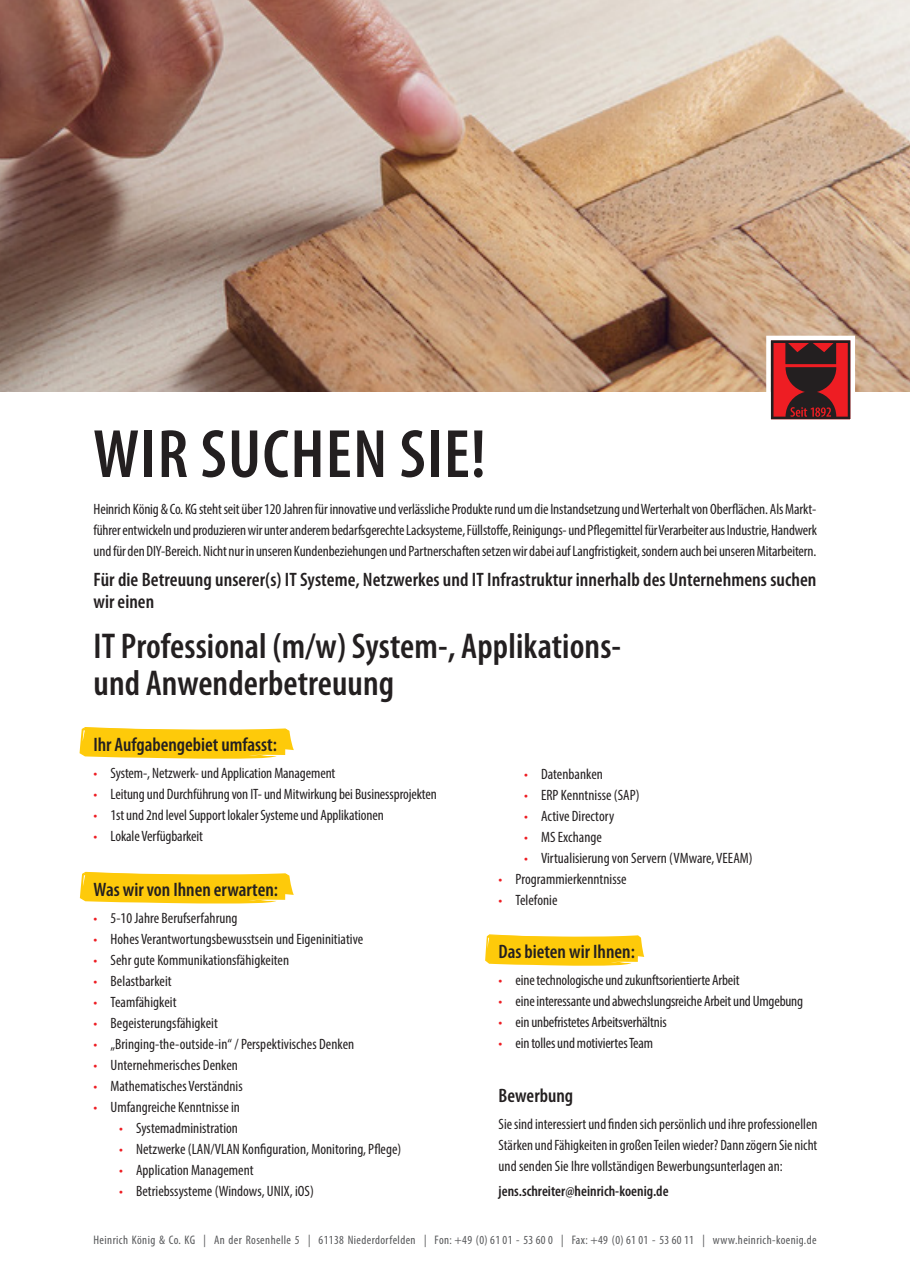
<style>
.page{position:relative;width:910px;height:1280px;background:#fff}
.page>*{position:absolute;margin:0;border:0;box-sizing:border-box;transform-origin:0 0}
.t1{font:600 condensed 69px "Myriad Pro";letter-spacing:.02em;color:#231f20}
.t2{font:600 condensed 36px/37.5px "Myriad Pro";letter-spacing:.005em;color:#231f20}
.t3{font:600 condensed 19.5px/22.5px "Myriad Pro";letter-spacing:.005em;color:#231f20}
.t4{font:condensed 15px/21px "Myriad Pro";letter-spacing:.005em;color:#231f20;text-align:justify}
.t5{font:600 condensed 15px "Myriad Pro";letter-spacing:.005em;color:#231f20}
.t6{font:condensed 12.3px "Myriad Pro";letter-spacing:.035em;color:#57585a}
.s1{color:#ee1d23}
.s2{font-style:italic;font-stretch:normal}
</style>
<div class="page">
<svg style="left:79px;top:871px;width:215px;height:32px;background:#fed12a"></svg>
<img style="left:0;top:0;width:910px;height:391px">
<svg style="left:764px;top:333px;width:93px;height:87px;background:#954a4b"></svg>
<svg style="left:79px;top:727px;width:215px;height:32px;background:#fed029"></svg>
<svg style="left:485px;top:934px;width:159px;height:32px;background:#fed028"></svg>
<h1 class="t1" style="left:93px;top:416px;width:394px">WIR SUCHEN SIE!</h1>
<p class="t4" style="left:94px;top:498px;width:725px">Heinrich König &amp; Co. KG steht seit über 120 Jahren für innovative und verlässliche Produkte rund um die Instandsetzung und Werterhalt von Oberflächen. Als Markt&shy;führer entwickeln und produzieren wir unter anderem bedarfsgerechte Lacksysteme, Füllstoffe, Reinigungs- und Pflegemittel für Verarbeiter aus Industrie, Handwerk und für den DIY-Bereich. Nicht nur in unseren Kundenbeziehungen und Partnerschaften setzen wir dabei auf Langfristigkeit, sondern auch bei unseren Mitarbeitern.</p>
<h3 class="t3" style="left:94px;top:568px;width:724px">Für die Betreuung unserer(s) IT Systeme, Netzwerkes und IT Infrastruktur innerhalb des Unternehmens suchen wir einen</h3>
<h2 class="t2" style="left:94px;top:628px;width:529px">IT Professional (m/w) System-, Applikations&shy;und Anwenderbetreuung</h2>
<h3 class="t3" style="left:94px;top:734px;width:185px">Ihr Aufgabengebiet umfasst:</h3>
<p class="t4" style="left:94px;top:763px;width:243px"><span class="s1">•</span> System-, Netzwerk- und Application Management</p>
<p class="t4" style="left:94px;top:784px;width:345px"><span class="s1">•</span> Leitung und Durchführung von IT- und Mitwirkung bei Businessprojekten</p>
<p class="t4" style="left:94px;top:805px;width:292px"><span class="s1">•</span> 1st und 2nd level Support lokaler Systeme und Applikationen</p>
<p class="t4" style="left:94px;top:826px;width:111px"><span class="s1">•</span> Lokale Verfügbarkeit</p>
<h3 class="t3" style="left:94px;top:878px;width:186px">Was wir von Ihnen erwarten:</h3>
<p class="t4" style="left:94px;top:907px;width:146px"><span class="s1">•</span> 5-10 Jahre Berufserfahrung</p>
<p class="t4" style="left:94px;top:928px;width:271px"><span class="s1">•</span> Hohes Verantwortungsbewusstsein und Eigeninitiative</p>
<p class="t4" style="left:94px;top:949px;width:197px"><span class="s1">•</span> Sehr gute Kommunikationsfähigkeiten</p>
<p class="t4" style="left:94px;top:970px;width:80px"><span class="s1">•</span> Belastbarkeit</p>
<p class="t4" style="left:94px;top:991px;width:84px"><span class="s1">•</span> Teamfähigkeit</p>
<p class="t4" style="left:94px;top:1012px;width:126px"><span class="s1">•</span> Begeisterungsfähigkeit</p>
<p class="t4" style="left:94px;top:1033px;width:262px"><span class="s1">•</span> „Bringing-the-outside-in“ / Perspektivisches Denken</p>
<p class="t4" style="left:94px;top:1054px;width:146px"><span class="s1">•</span> Unternehmerisches Denken</p>
<p class="t4" style="left:94px;top:1075px;width:151px"><span class="s1">•</span> Mathematisches Verständnis</p>
<p class="t4" style="left:94px;top:1096px;width:148px"><span class="s1">•</span> Umfangreiche Kenntnisse in</p>
<p class="t4" style="left:119px;top:1117px;width:120px"><span class="s1">•</span> Systemadministration</p>
<p class="t4" style="left:119px;top:1138px;width:284px"><span class="s1">•</span> Netzwerke (LAN/VLAN Konfiguration, Monitoring, Pflege)</p>
<p class="t4" style="left:119px;top:1159px;width:136px"><span class="s1">•</span> Application Management</p>
<p class="t4" style="left:119px;top:1180px;width:196px"><span class="s1">•</span> Betriebssysteme (Windows, UNIX, iOS)</p>
<p class="t4" style="left:524px;top:763px;width:80px"><span class="s1">•</span> Datenbanken</p>
<p class="t4" style="left:524px;top:784px;width:117px"><span class="s1">•</span> ERP Kenntnisse (SAP)</p>
<p class="t4" style="left:524px;top:805px;width:92px"><span class="s1">•</span> Active Directory</p>
<p class="t4" style="left:524px;top:826px;width:79px"><span class="s1">•</span> MS Exchange</p>
<p class="t4" style="left:524px;top:847px;width:230px"><span class="s1">•</span> Virtualisierung von Servern (VMware, VEEAM)</p>
<p class="t4" style="left:499px;top:868px;width:130px"><span class="s1">•</span> Programmierkenntnisse</p>
<p class="t4" style="left:499px;top:889px;width:60px"><span class="s1">•</span> Telefonie</p>
<h3 class="t3" style="left:499px;top:941px;width:138px">Das bieten wir Ihnen:</h3>
<p class="t4" style="left:499px;top:970px;width:242px"><span class="s1">•</span> eine technologische und zukunftsorientierte Arbeit</p>
<p class="t4" style="left:499px;top:991px;width:306px"><span class="s1">•</span> eine interessante und abwechslungsreiche Arbeit und Umgebung</p>
<p class="t4" style="left:499px;top:1012px;width:170px"><span class="s1">•</span> ein unbefristetes Arbeitsverhältnis</p>
<p class="t4" style="left:499px;top:1033px;width:156px"><span class="s1">•</span> ein tolles und motiviertes Team</p>
<h3 class="t3" style="left:499px;top:1085px;width:76px">Bewerbung</h3>
<p class="t4" style="left:499px;top:1113px;width:320px">Sie sind interessiert und finden sich persönlich und ihre professionellen Stärken und Fähigkeiten in großen Teilen wieder? Dann zögern Sie nicht und senden Sie Ihre vollständigen Bewerbungsunterlagen an:</p>
<p class="t5" style="left:499px;top:1183px;width:172px">jens.schreiter@heinrich-koenig.de</p>
<p class="t6" style="left:94px;top:1232px;width:725px">Heinrich König &amp; Co. KG <span class="s2">|</span> An der Rosenhelle 5 <span class="s2">|</span> 61138 Niederdorfelden <span class="s2">|</span> Fon: +49 (0) 61 01 - 53 60 0 <span class="s2">|</span> Fax: +49 (0) 61 01 - 53 60 11 <span class="s2">|</span> www.heinrich-koenig.de</p>
</div>
